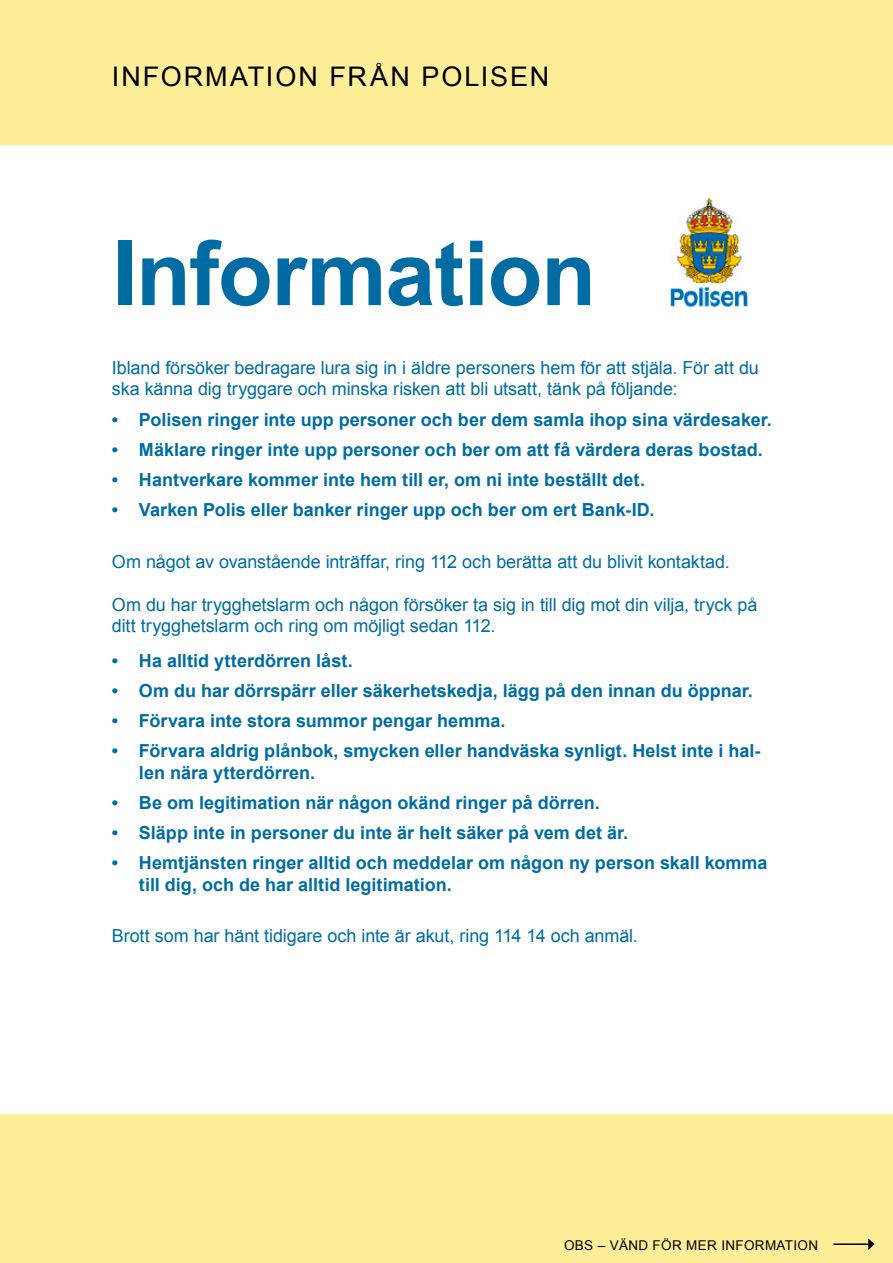
<style>
.page{position:relative;width:893px;height:1263px;background:#fff}
.page>*{position:absolute;margin:0;border:0;box-sizing:border-box;transform-origin:0 0}
.t1{font:700 90px "Arial";letter-spacing:-.015em;color:#006ca3}
.t2{font:27px "Arial";letter-spacing:.07em;color:#000}
.t3{font:700 18px/21.6px "Arial";color:#006ca3}
.t4{font:18px/21.6px "Arial";letter-spacing:-.005em;color:#006ca3}
.t5{font:13.5px "Arial";letter-spacing:.025em;color:#000}
</style>
<div class="page">
<div style="left:0;top:0;width:893px;height:145px;background:#ffee98"></div>
<div style="left:0;top:1114px;width:893px;height:149px;background:#ffee98"></div>
<img style="left:670px;top:198px;width:78px;height:108px">
<hr style="left:833px;top:1243px;width:36px;height:2px;background:#000">
<svg style="left:868px;top:1238px;width:6px;height:12px"></svg>
<h2 class="t2" style="left:112px;top:58px;width:439px">INFORMATION FRÅN POLISEN</h2>
<h1 class="t1" style="left:112px;top:213px;width:486px">Information</h1>
<p class="t4" style="left:112px;top:357px;width:648px">Ibland försöker bedragare lura sig in i äldre personers hem för att stjäla. För att du ska känna dig tryggare och minska risken att bli utsatt, tänk på följande:</p>
<p class="t3" style="left:112px;top:409px;width:661px">• Polisen ringer inte upp personer och ber dem samla ihop sina värdesaker.</p>
<p class="t3" style="left:112px;top:439px;width:652px">• Mäklare ringer inte upp personer och ber om att få värdera deras bostad.</p>
<p class="t3" style="left:112px;top:469px;width:534px">• Hantverkare kommer inte hem till er, om ni inte beställt det.</p>
<p class="t3" style="left:112px;top:499px;width:544px">• Varken Polis eller banker ringer upp och ber om ert Bank-ID.</p>
<p class="t4" style="left:112px;top:551px;width:619px">Om något av ovanstående inträffar, ring 112 och berätta att du blivit kontaktad.</p>
<p class="t4" style="left:112px;top:594px;width:647px">Om du har trygghetslarm och någon försöker ta sig in till dig mot din vilja, tryck på ditt trygghetslarm och ring om möjligt sedan 112.</p>
<p class="t3" style="left:112px;top:650px;width:242px">• Ha alltid ytterdörren låst.</p>
<p class="t3" style="left:112px;top:680px;width:642px">• Om du har dörrspärr eller säkerhetskedja, lägg på den innan du öppnar.</p>
<p class="t3" style="left:112px;top:710px;width:395px">• Förvara inte stora summor pengar hemma.</p>
<p class="t3" style="left:139px;top:740px;width:623px;text-indent:-27px">• Förvara aldrig plånbok, smycken eller handväska synligt. Helst inte i hal&shy;len nära ytterdörren.</p>
<p class="t3" style="left:112px;top:792px;width:489px">• Be om legitimation när någon okänd ringer på dörren.</p>
<p class="t3" style="left:112px;top:822px;width:518px">• Släpp inte in personer du inte är helt säker på vem det är.</p>
<p class="t3" style="left:139px;top:852px;width:630px;text-indent:-27px">• Hemtjänsten ringer alltid och meddelar om någon ny person skall komma till dig, och de har alltid legitimation.</p>
<p class="t4" style="left:112px;top:925px;width:527px">Brott som har hänt tidigare och inte är akut, ring 114 14 och anmäl.</p>
<p class="t5" style="left:564px;top:1236px;width:256px">OBS – VÄND FÖR MER INFORMATION</p>
</div>
